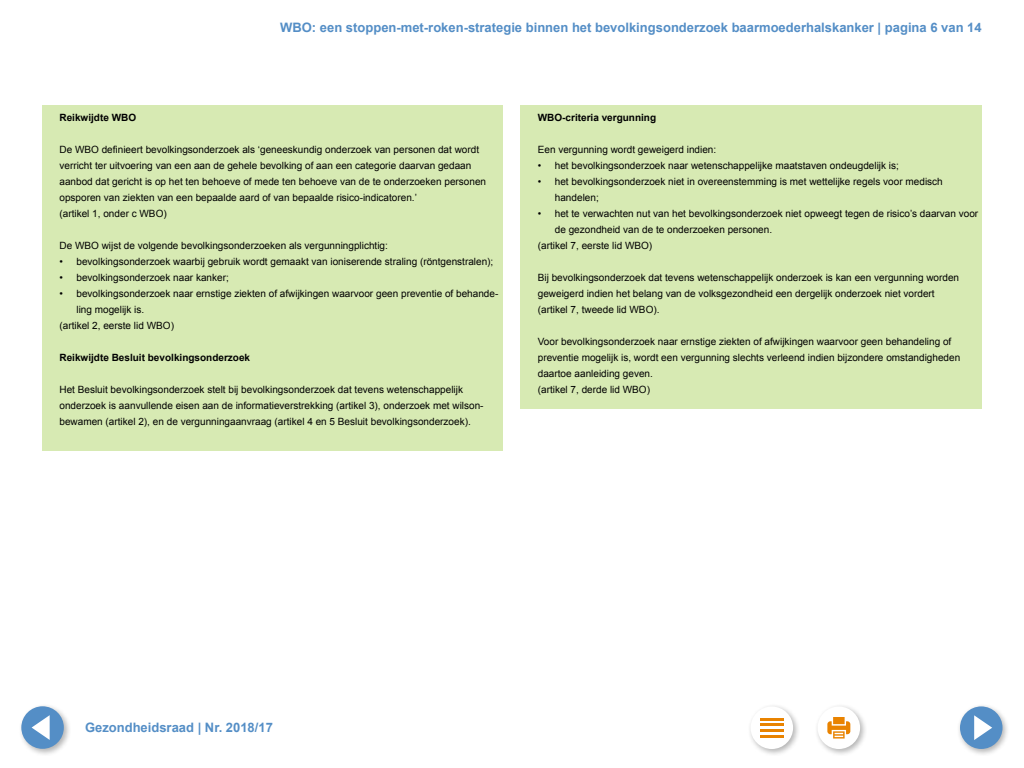
<style>
.page{position:relative;width:1024px;height:768px;background:#fff}
.page>*{position:absolute;margin:0;border:0;box-sizing:border-box;transform-origin:0 0}
.t1{font:700 13px "Arial";color:#548ec6}
.t2{font:10px/16px "Arial";color:#000}
.t3{font:700 10px "Arial";color:#000}
</style>
<div class="page">
<div style="left:43px;top:105px;width:460px;height:346px;background:#d7eab3"></div>
<div style="left:521px;top:105px;width:461px;height:304px;background:#d7eab3"></div>
<div style="left:814px;top:703px;width:53px;height:53px;background:#000;opacity:.3"></div>
<div style="left:818px;top:707px;width:42px;height:42px;background:#fff;border-radius:50%"></div>
<svg style="left:827px;top:717px;width:23px;height:22px"></svg>
<div style="left:747px;top:703px;width:53px;height:53px;background:#000;opacity:.3"></div>
<div style="left:751px;top:707px;width:42px;height:42px;background:#fff;border-radius:50%"></div>
<hr style="left:760px;top:718px;width:24px;height:2px;background:#e98300">
<hr style="left:760px;top:724px;width:24px;height:2px;background:#e98300">
<hr style="left:760px;top:730px;width:24px;height:2px;background:#e98300">
<hr style="left:760px;top:735px;width:24px;height:2px;background:#e98300">
<div style="left:18px;top:703px;width:53px;height:53px;background:#000;opacity:.3"></div>
<div style="left:21px;top:706px;width:43px;height:43px;background:#548ec6;border-radius:50%"></div>
<svg style="left:32px;top:715px;width:18px;height:25px"></svg>
<div style="left:957px;top:703px;width:53px;height:53px;background:#000;opacity:.3"></div>
<div style="left:960px;top:706px;width:43px;height:43px;background:#548ec6;border-radius:50%"></div>
<svg style="left:974px;top:715px;width:18px;height:25px"></svg>
<h1 class="t1" style="left:280px;top:19px;width:703px">WBO: een stoppen-met-roken-strategie binnen het bevolkingsonderzoek baarmoederhalskanker | pagina 6 van 14</h1>
<p class="t3" style="left:60px;top:111px;width:78px">Reikwijdte WBO</p>
<p class="t2" style="left:60px;top:142px;width:428px">De WBO definieert bevolkingsonderzoek als ‘geneeskundig onderzoek van personen dat wordt verricht ter uitvoering van een aan de gehele bevolking of aan een categorie daarvan gedaan aanbod dat gericht is op het ten behoeve of mede ten behoeve van de te onderzoeken personen opsporen van ziekten van een bepaalde aard of van bepaalde risico-indicatoren.’<br>(artikel 1, onder c WBO)</p>
<p class="t2" style="left:60px;top:238px;width:330px">De WBO wijst de volgende bevolkingsonderzoeken als vergunningplichtig:</p>
<p class="t2" style="left:60px;top:254px;width:435px">• bevolkingsonderzoek waarbij gebruik wordt gemaakt van ioniserende straling (röntgenstralen);</p>
<p class="t2" style="left:60px;top:270px;width:171px">• bevolkingsonderzoek naar kanker;</p>
<p class="t2" style="left:60px;top:286px;width:440px">• bevolkingsonderzoek naar ernstige ziekten of afwijkingen waarvoor geen preventie of behande-</p>
<p class="t2" style="left:77px;top:302px;width:69px">ling mogelijk is.</p>
<p class="t2" style="left:60px;top:318px;width:116px">(artikel 2, eerste lid WBO)</p>
<p class="t3" style="left:60px;top:351px;width:192px">Reikwijdte Besluit bevolkingsonderzoek</p>
<p class="t2" style="left:60px;top:382px;width:426px">Het Besluit bevolkingsonderzoek stelt bij bevolkingsonderzoek dat tevens wetenschappelijk onderzoek is aanvullende eisen aan de informatieverstrekking (artikel 3), onderzoek met wilson&shy;bewamen (artikel 2), en de vergunningaanvraag (artikel 4 en 5 Besluit bevolkingsonderzoek).</p>
<p class="t3" style="left:538px;top:111px;width:120px">WBO-criteria vergunning</p>
<p class="t2" style="left:538px;top:142px;width:180px">Een vergunning wordt geweigerd indien:</p>
<p class="t2" style="left:538px;top:158px;width:363px">• het bevolkingsonderzoek naar wetenschappelijke maatstaven ondeugdelijk is;</p>
<p class="t2" style="left:555px;top:174px;width:389px;text-indent:-17px">• het bevolkingsonderzoek niet in overeenstemming is met wettelijke regels voor medisch handelen;</p>
<p class="t2" style="left:538px;top:206px;width:442px">• het te verwachten nut van het bevolkingsonderzoek niet opweegt tegen de risico’s daarvan voor</p>
<p class="t2" style="left:555px;top:222px;width:219px">de gezondheid van de te onderzoeken personen.</p>
<p class="t2" style="left:538px;top:238px;width:116px">(artikel 7, eerste lid WBO)</p>
<p class="t2" style="left:538px;top:270px;width:423px">Bij bevolkingsonderzoek dat tevens wetenschappelijk onderzoek is kan een vergunning worden geweigerd indien het belang van de volksgezondheid een dergelijk onderzoek niet vordert (artikel 7, tweede lid WBO).</p>
<p class="t2" style="left:538px;top:334px;width:424px">Voor bevolkingsonderzoek naar ernstige ziekten of afwijkingen waarvoor geen behandeling of preventie mogelijk is, wordt een vergunning slechts verleend indien bijzondere omstandigheden daartoe aanleiding geven.<br>(artikel 7, derde lid WBO)</p>
<h1 class="t1" style="left:85px;top:719px;width:189px">Gezondheidsraad | Nr. 2018/17</h1>
</div>
